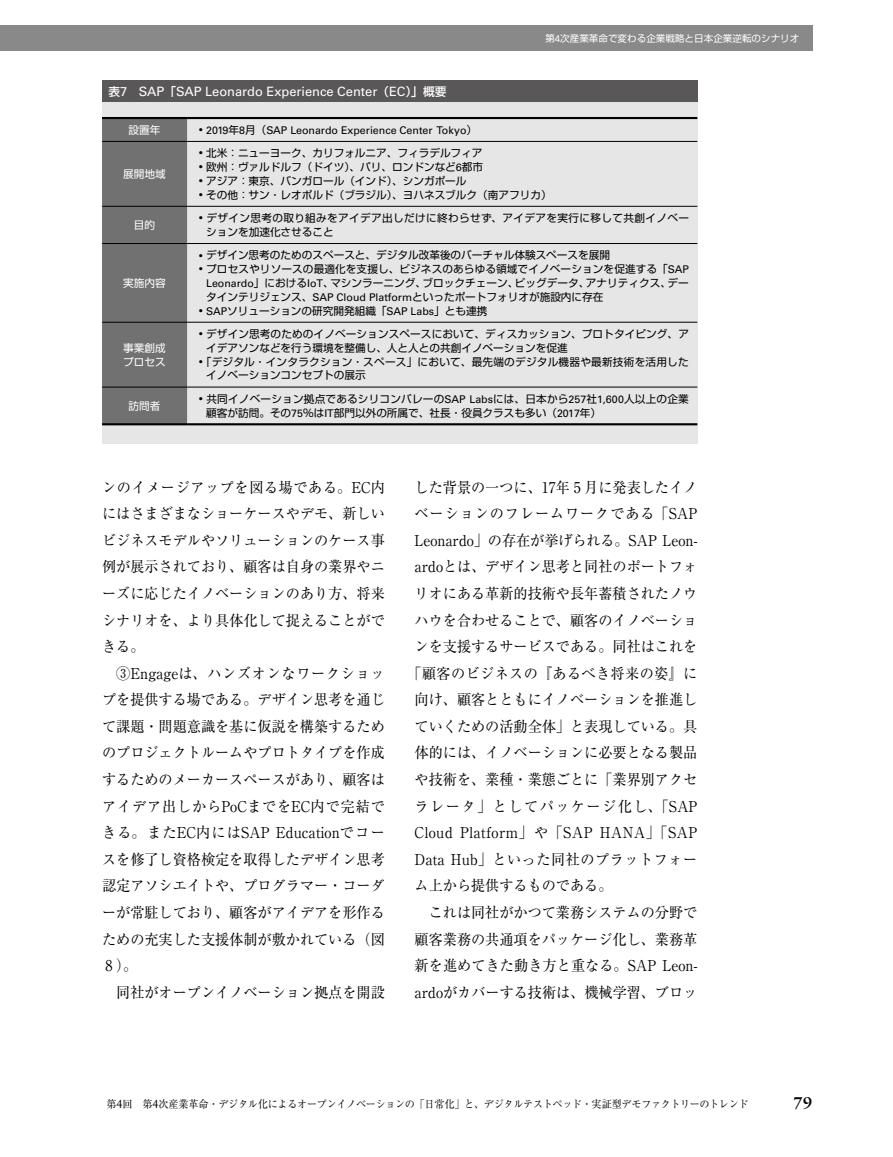
<style>
.page{position:relative;width:893px;height:1157px;background:#fff}
.page>*{position:absolute;margin:0;border:0;box-sizing:border-box;transform-origin:0 0}
.t1{font:700 16.95px "Sabon LT Std";color:#000}
.t2{font:14.85px/26.5px "Ryumin Pro";color:#000;text-align:justify;scale:.95 1}
.t3{font:14.85px "Ryumin Pro";letter-spacing:.03em;color:#000;scale:.95 1}
.t4{font:14.85px "Ryumin Pro";letter-spacing:.035em;color:#000;scale:.95 1}
.t5{font:14.85px "Ryumin Pro";letter-spacing:.065em;color:#000;scale:.95 1}
.t6{font:14.85px "Ryumin Pro";letter-spacing:.105em;color:#000;scale:.95 1}
.t7{font:12.9px "Univers LT Std";color:#fff}
.t8{font:10.65px/13.8px "Shin Go Pro";color:#000;text-align:justify}
.t9{font:10.65px/13.8px "Shin Go Pro";letter-spacing:.02em;color:#000}
.t10{font:10.65px "Ryumin Pro";letter-spacing:-.025em;color:#000;scale:.95 1}
.t11{font:10.65px/13.8px "Shin Go Pro";letter-spacing:.035em;color:#000}
.t12{font:10.65px "Univers LT Std";color:#000}
.t13{font:10.65px/13.8px "Shin Go Pro";color:#fff}
.t14{font:9.6px "Shin Go Pro";color:#fff}
.s1{font-family:"Univers LT Std"}
.s2{font-family:"Shin Go Pro";font-weight:500;font-size:11.7px}
.s3{font-family:"Shin Go Pro"}
.s4{font-family:"Sabon LT Std";font-size:11.7px}
</style>
<div class="page">
<div style="left:0;top:26px;width:812px;height:25px;background:#898989"></div>
<div style="left:102px;top:81px;width:595px;height:21px;background:#595757"></div>
<div style="left:102px;top:102px;width:595px;height:341px;background:#e6e6e6"></div>
<div style="left:102px;top:119px;width:85px;height:304px;background:#727171"></div>
<hr style="left:102px;top:141px;width:85px;height:1px;background:#000">
<hr style="left:187px;top:141px;width:510px;height:1px;background:#000">
<hr style="left:102px;top:206px;width:85px;height:1px;background:#000">
<hr style="left:187px;top:206px;width:510px;height:1px;background:#000">
<hr style="left:102px;top:243px;width:85px;height:1px;background:#000">
<hr style="left:187px;top:243px;width:510px;height:1px;background:#000">
<hr style="left:102px;top:322px;width:85px;height:1px;background:#000">
<hr style="left:187px;top:322px;width:510px;height:1px;background:#000">
<hr style="left:102px;top:387px;width:85px;height:1px;background:#000">
<hr style="left:187px;top:387px;width:510px;height:1px;background:#000">
<hr style="left:102px;top:117px;width:85px;height:2px;background:#000">
<hr style="left:187px;top:117px;width:510px;height:2px;background:#000">
<hr style="left:102px;top:423px;width:85px;height:2px;background:#000">
<hr style="left:187px;top:423px;width:510px;height:2px;background:#000">
<p class="t14" style="left:545px;top:30px;width:256px">第<span class="s1">4</span>次産業革命で変わる企業戦略と日本企業逆転のシナリオ</p>
<p class="t7" style="left:108px;top:84px;width:339px"><span class="s2">表</span>7 SAP<span class="s2">「</span>SAP Leonardo Experience Center<span class="s2">（</span>EC<span class="s2">）」概要</span></p>
<p class="t13" style="left:129px;top:121px;width:33px">設置年</p>
<p class="t12" style="left:199px;top:124px;width:280px"><sup>●</sup> 2019<span class="s3">年</span>8<span class="s3">月（</span>SAP Leonardo Experience Center Tokyo<span class="s3">）</span></p>
<p class="t13" style="left:123px;top:166px;width:44px">展開地域</p>
<p class="t8" style="left:199px;top:145px;width:285px"><sup>●</sup> 北米：ニューヨーク、カリフォルニア、フィラデルフィア</p>
<p class="t8" style="left:199px;top:159px;width:285px"><sup>●</sup> 欧州：ヴァルドルフ（ドイツ）、パリ、ロンドンなど<span class="s1">6</span>都市</p>
<p class="t8" style="left:199px;top:173px;width:269px"><sup>●</sup> アジア：東京、バンガロール（インド）、シンガポール</p>
<p class="t8" style="left:199px;top:186px;width:354px"><sup>●</sup> その他：サン・レオポルド（ブラジル）、ヨハネスブルク（南アフリカ）</p>
<p class="t13" style="left:134px;top:217px;width:23px">目的</p>
<p class="t11" style="left:206px;top:210px;width:484px;text-indent:-7px"><sup>●</sup> デザイン思考の取り組みをアイデア出しだけに終わらせず、アイデアを実行に移して共創イノベーションを加速化させること</p>
<p class="t13" style="left:123px;top:275px;width:44px">実施内容</p>
<p class="t13" style="left:123px;top:339px;width:44px">事業創成プロセス</p>
<p class="t8" style="left:199px;top:247px;width:412px"><sup>●</sup> デザイン思考のためのスペースと、デジタル改革後のバーチャル体験スペースを展開</p>
<p class="t8" style="left:206px;top:261px;width:484px;text-indent:-7px"><sup>●</sup> プロセスやリソースの最適化を支援し、ビジネスのあらゆる領域でイノベーションを促進する「<span class="s1">SAP Leonardo</span>」における<span class="s1">IoT</span>、マシンラーニング、ブロックチェーン、ビッグデータ、アナリティクス、データインテリジェンス、<span class="s1">SAP Cloud Platform</span>といったポートフォリオが施設内に存在</p>
<p class="t8" style="left:199px;top:302px;width:290px"><sup>●</sup> <span class="s1">SAP</span>ソリューションの研究開発組織「<span class="s1">SAP Labs</span>」とも連携</p>
<p class="t8" style="left:206px;top:326px;width:484px;text-indent:-7px"><sup>●</sup> デザイン思考のためのイノベーションスペースにおいて、ディスカッション、プロトタイピング、アイデアソンなどを行う環境を整備し、人と人との共創イノベーションを促進</p>
<p class="t9" style="left:206px;top:353px;width:484px;text-indent:-7px"><sup>●</sup>「デジタル・インタラクション・スペース」において、最先端のデジタル機器や最新技術を活用したイノベーションコンセプトの展示</p>
<p class="t13" style="left:129px;top:397px;width:33px">訪問者</p>
<p class="t9" style="left:206px;top:390px;width:484px;text-indent:-7px"><sup>●</sup> 共同イノベーション拠点であるシリコンバレーの<span class="s1">SAP Labs</span>には、日本から<span class="s1">257</span>社<span class="s1">1,600</span>人以上の企業顧客が訪問。その<span class="s1">75</span>％は<span class="s1">IT</span>部門以外の所属で、社長・役員クラスも多い（<span class="s1">2017</span>年）</p>
<p class="t2" style="left:102px;top:473px;width:299px">ンのイメージアップを図る場である。EC内にはさまざまなショーケースやデモ、新しいビジネスモデルやソリューションのケース事例が展示されており、顧客は自身の業界やニーズに応じたイノベーションのあり方、将来シナリオを、より具体化して捉えることができる。</p>
<p class="t2" style="left:102px;top:659px;width:299px;text-indent:14px">③Engageは、ハンズオンなワークショップを提供する場である。デザイン思考を通じて課題・問題意識を基に仮説を構築するためのプロジェクトルームやプロトタイプを作成するためのメーカースペースがあり、顧客はアイデア出しからPoCまでをEC内で完結できる。またEC内にはSAP Educationでコースを修了し資格検定を取得したデザイン思考認定アソシエイトや、プログラマー・コーダーが常駐しており、顧客がアイデアを形作るための充実した支援体制が敷かれている（図8 ）。</p>
<p class="t2" style="left:116px;top:978px;width:284px">同社がオープンイノベーション拠点を開設</p>
<p class="t2" style="left:415px;top:473px;width:299px">した背景の一つに、17年 5 月に発表したイノ</p>
<p class="t5" style="left:415px;top:502px;width:299px">ベーションのフレームワークである「SAP</p>
<p class="t2" style="left:415px;top:526px;width:299px">Leonardo」の存在が挙げられる。SAP Leon-</p>
<p class="t2" style="left:415px;top:552px;width:299px">ardoとは、デザイン思考と同社のポートフォ</p>
<p class="t2" style="left:415px;top:579px;width:299px">リオにある革新的技術や長年蓄積されたノウ</p>
<p class="t2" style="left:415px;top:605px;width:299px">ハウを合わせることで、顧客のイノベーショ</p>
<p class="t2" style="left:415px;top:632px;width:299px">ンを支援するサービスである。同社はこれを</p>
<p class="t3" style="left:407px;top:661px;width:307px">「顧客のビジネスの『あるべき将来の姿』に</p>
<p class="t2" style="left:415px;top:685px;width:299px">向け、顧客とともにイノベーションを推進し</p>
<p class="t2" style="left:415px;top:712px;width:299px">ていくための活動全体」と表現している。具</p>
<p class="t2" style="left:415px;top:738px;width:299px">体的には、イノベーションに必要となる製品</p>
<p class="t2" style="left:415px;top:765px;width:299px">や技術を、業種・業態ごとに「業界別アクセ</p>
<p class="t6" style="left:415px;top:794px;width:299px">ラレータ」としてパッケージ化し、「SAP</p>
<p class="t3" style="left:415px;top:821px;width:299px">Cloud Platform」や「SAP HANA」「SAP</p>
<p class="t4" style="left:415px;top:847px;width:299px">Data Hub」といった同社のプラットフォー</p>
<p class="t2" style="left:415px;top:871px;width:210px">ム上から提供するものである。</p>
<p class="t2" style="left:429px;top:898px;width:284px">これは同社がかつて業務システムの分野で</p>
<p class="t2" style="left:415px;top:924px;width:299px">顧客業務の共通項をパッケージ化し、業務革</p>
<p class="t2" style="left:415px;top:951px;width:299px">新を進めてきた動き方と重なる。SAP Leon-</p>
<p class="t2" style="left:415px;top:977px;width:299px">ardoがカバーする技術は、機械学習、ブロッ</p>
<p class="t10" style="left:106px;top:1095px;width:677px">第<span class="s4">4</span>回　第<span class="s4">4</span>次産業革命・デジタル化によるオープンイノベーションの「日常化」と、デジタルテストベッド・実証型デモファクトリーのトレンド</p>
<p class="t1" style="left:793px;top:1093px;width:20px">79</p>
</div>
